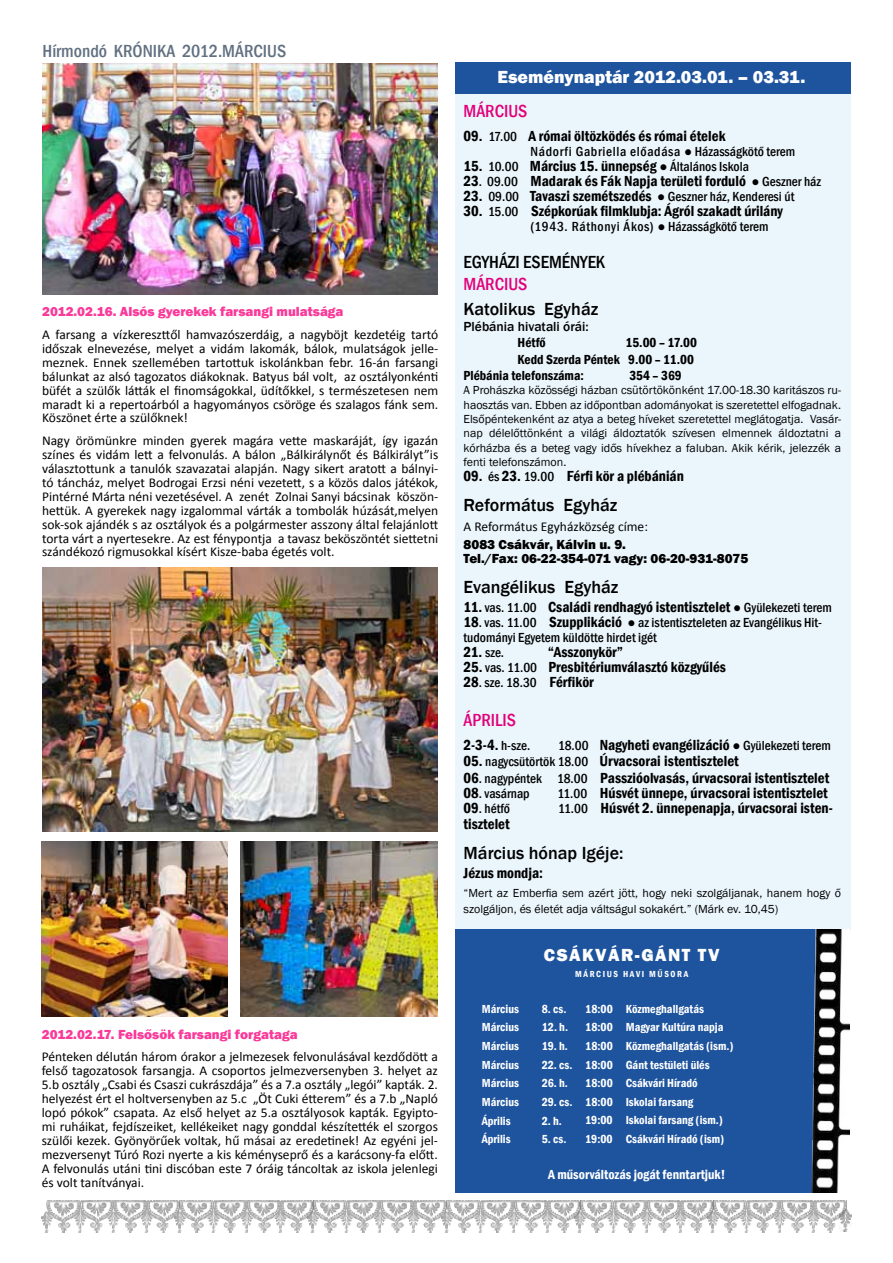
<style>
.page{position:relative;width:893px;height:1263px;background:#fff}
.page>*{position:absolute;margin:0;border:0;box-sizing:border-box;transform-origin:0 0}
.t1{font:500 18px "Franklin Gothic";color:#000}
.t2{font:800 18px "Franklin Gothic";color:#fff}
.t3{font:500 condensed 18px "Franklin Gothic";color:#617081}
.t4{font:500 condensed 18px "Franklin Gothic";color:#e2007a}
.t5{font:500 condensed 18px "Franklin Gothic";color:#000}
.t6{font:800 18px "Franklin Gothic";letter-spacing:.08em;color:#fff}
.t7{font:600 condensed 15px "Franklin Gothic";color:#000}
.t8{font:13.5px/14px "Calibri";color:#000;text-align:justify}
.t9{font:500 condensed 13.5px/15px "Franklin Gothic";color:#000}
.t10{font:800 13.5px "Franklin Gothic";color:#fa3a9a}
.t11{font:600 condensed 13.5px "Franklin Gothic";color:#000}
.t12{font:800 13.5px/14px "Franklin Gothic";color:#000}
.t13{font:500 condensed 13.5px "Franklin Gothic";letter-spacing:.05em;color:#000}
.t14{font:600 condensed 13.5px "Franklin Gothic";color:#fff}
.t15{font:500 13.5px "Franklin Gothic";color:#000}
.t16{font:12px/14.4px "Franklin Gothic";color:#000;text-align:justify}
.t17{font:600 condensed 12px/18.6px "Franklin Gothic";color:#fff}
.t18{font:600 condensed 9px "Franklin Gothic";letter-spacing:.18em;color:#fff}
.s1{font-weight:500;font-size:13.5px}
.s2{font-weight:600;font-size:15px}
</style>
<div class="page">
<img style="left:41px;top:1200px;width:134px;height:32px">
<img style="left:175px;top:1200px;width:132px;height:32px">
<img style="left:307px;top:1200px;width:134px;height:32px">
<img style="left:441px;top:1200px;width:134px;height:32px">
<img style="left:575px;top:1200px;width:133px;height:32px">
<img style="left:708px;top:1200px;width:138px;height:32px">
<img style="left:840px;top:1210px;width:12px;height:22px">
<div style="left:455px;top:89px;width:395px;height:842px;background:#ebf6fc"></div>
<div style="left:455px;top:62px;width:395px;height:32px;background:#1e549e"></div>
<div style="left:455px;top:929px;width:394px;height:264px;background:#1e549e"></div>
<img style="left:811px;top:929px;width:38px;height:264px">
<img style="left:42px;top:64px;width:396px;height:231px">
<img style="left:43px;top:567px;width:395px;height:264px">
<img style="left:41px;top:841px;width:186px;height:176px">
<img style="left:241px;top:841px;width:196px;height:176px">
<h1 class="t3" style="left:43px;top:40px;width:245px">Hírmondó KRÓNIKA 2012.MÁRCIUS</h1>
<p class="t10" style="left:42px;top:303px;width:303px">2012.02.16. Alsós gyerekek farsangi mulatsága</p>
<p class="t8" style="left:42px;top:327px;width:398px">A farsang a vízkereszttől hamvazószerdáig, a nagyböjt kezdetéig tartó időszak elnevezése, melyet a vidám lakomák, bálok, mulatságok jelle&shy;meznek. Ennek szellemében tartottuk iskolánkban febr. 16-án farsangi bálunkat az alsó tagozatos diákoknak. Batyus bál volt, az osztályonkénti büfét a szülők látták el finomságokkal, üdítőkkel, s természetesen nem maradt ki a repertoárból a hagyományos csöröge és szalagos fánk sem.<br>Köszönet érte a szülőknek!</p>
<p class="t8" style="left:42px;top:433px;width:398px">Nagy örömünkre minden gyerek magára vette maskaráját, így igazán színes és vidám lett a felvonulás. A bálon „Bálkirálynőt és Bálkirályt”is választottunk a tanulók szavazatai alapján. Nagy sikert aratott a bálnyi&shy;tó táncház, melyet Bodrogai Erzsi néni vezetett, s a közös dalos játékok, Pintérné Márta néni vezetésével. A zenét Zolnai Sanyi bácsinak köszön&shy;hettük. A gyerekek nagy izgalommal várták a tombolák húzását,melyen sok-sok ajándék s az osztályok és a polgármester asszony által felajánlott torta várt a nyertesekre. Az est fénypontja a tavasz beköszöntét siettetni szándékozó rigmusokkal kísért Kisze-baba égetés volt.</p>
<p class="t10" style="left:42px;top:1025px;width:257px">2012.02.17. Felsősök farsangi forgataga</p>
<p class="t8" style="left:42px;top:1050px;width:398px">Pénteken délután három órakor a jelmezesek felvonulásával kezdődött a felső tagozatosok farsangja. A csoportos jelmezversenyben 3. helyet az 5.b osztály „Csabi és Csaszi cukrászdája” és a 7.a osztály „legói” kapták. 2. helyezést ért el holtversenyben az 5.c „Öt Cuki étterem” és a 7.b „Napló lopó pókok” csapata. Az első helyet az 5.a osztályosok kapták. Egyipto&shy;mi ruháikat, fejdíszeiket, kellékeiket nagy gonddal készítették el szorgos szülői kezek. Gyönyörűek voltak, hű másai az eredetinek! Az egyéni jel&shy;mezversenyt Túró Rozi nyerte a kis kéményseprő és a karácsony-fa előtt.<br>A felvonulás utáni tini discóban este 7 óráig táncoltak az iskola jelenlegi és volt tanítványai.</p>
<h1 class="t2" style="left:498px;top:65px;width:309px">Eseménynaptár 2012.03.01. – 03.31.</h1>
<h1 class="t4" style="left:464px;top:99px;width:65px">MÁRCIUS</h1>
<p class="t7" style="left:464px;top:126px;width:263px">09. <span class="s1">17.00</span> A római öltözködés és római ételek</p>
<p class="t13" style="left:530px;top:142px;width:266px">Nádorfi Gabriella előadása ● Házasságkötő terem</p>
<p class="t7" style="left:464px;top:156px;width:287px">15. <span class="s1">10.00</span> Március 15. ünnepség <span class="s1">● Általános Iskola</span></p>
<p class="t7" style="left:464px;top:171px;width:359px">23<span class="s1">. 09.00</span> Madarak és Fák Napja területi forduló <span class="s1">● Geszner ház</span></p>
<p class="t9" style="left:464px;top:189px;width:332px"><span class="s2">23.</span> 09.00 <span class="s2">Tavaszi szemétszedés</span> ● Geszner ház, Kenderesi út</p>
<p class="t7" style="left:464px;top:201px;width:321px">30. <span class="s1">15.00</span> Szépkorúak filmklubja: Ágról szakadt úrilány</p>
<p class="t9" style="left:530px;top:219px;width:239px">(1943. Ráthonyi Ákos) ● Házasságkötő terem</p>
<h1 class="t5" style="left:464px;top:250px;width:143px">EGYHÁZI ESEMÉNYEK</h1>
<h1 class="t4" style="left:464px;top:272px;width:65px">MÁRCIUS</h1>
<h1 class="t1" style="left:464px;top:298px;width:136px">Katolikus Egyház</h1>
<p class="t15" style="left:464px;top:318px;width:127px">Plébánia hivatali órái:</p>
<p class="t11" style="left:518px;top:334px;width:30px">Hétfő</p>
<p class="t11" style="left:626px;top:334px;width:73px">15.00 – 17.00</p>
<p class="t11" style="left:518px;top:350px;width:178px">Kedd Szerda Péntek 9.00 – 11.00</p>
<p class="t11" style="left:464px;top:366px;width:122px">Plébánia telefonszáma:</p>
<p class="t11" style="left:629px;top:366px;width:54px">354 – 369</p>
<p class="t16" style="left:464px;top:383px;width:379px">A Prohászka közösségi házban csütörtökönként 17.00-18.30 karitászos ru&shy;haosztás van. Ebben az időpontban adományokat is szeretettel elfogadnak.<br>Elsőpéntekenként az atya a beteg híveket szeretettel meglátogatja. Vasár&shy;nap délelőttönként a világi áldoztatók szívesen elmennek áldoztatni a kórházba és a beteg vagy idős hívekhez a faluban. Akik kérik, jelezzék a fenti telefonszámon.</p>
<p class="t7" style="left:464px;top:466px;width:222px">09. <span class="s1">és</span> 23. <span class="s1">19.00</span> Férfi kör a plébánián</p>
<h1 class="t1" style="left:464px;top:494px;width:155px">Református Egyház</h1>
<p class="t8" style="left:464px;top:519px;width:186px">A Református Egyházközség címe:</p>
<p class="t12" style="left:464px;top:537px;width:286px">8083 Csákvár, Kálvin u. 9.<br>Tel./Fax: 06-22-354-071 vagy: 06-20-931-8075</p>
<h1 class="t1" style="left:464px;top:576px;width:156px">Evangélikus Egyház</h1>
<p class="t7" style="left:464px;top:597px;width:370px">11. <span class="s1">vas. 11.00</span> Családi rendhagyó istentisztelet <span class="s1">● Gyülekezeti terem</span></p>
<p class="t9" style="left:464px;top:615px;width:360px"><span class="s2">18</span>. vas. 11.00 <span class="s2">Szupplikáció</span> ● az istentiszteleten az Evangélikus Hit&shy;tudományi Egyetem küldötte hirdet igét</p>
<p class="t9" style="left:464px;top:645px;width:42px"><span class="s2">21.</span> sze.</p>
<p class="t7" style="left:548px;top:642px;width:77px">“Asszonykör”</p>
<p class="t7" style="left:464px;top:657px;width:264px">25. <span class="s1">vas. 11.00</span> Presbitériumválasztó közgyűlés</p>
<p class="t7" style="left:464px;top:672px;width:132px">28<span class="s1">. sze. 18.30</span> Férfikör</p>
<h1 class="t4" style="left:464px;top:708px;width:54px">ÁPRILIS</h1>
<p class="t7" style="left:464px;top:735px;width:68px">2-3-4. <span class="s1">h-sze.</span></p>
<p class="t9" style="left:558px;top:738px;width:274px">18.00 <span class="s2">Nagyheti evangélizáció</span> ● Gyülekezeti terem</p>
<p class="t7" style="left:464px;top:751px;width:277px">05. <span class="s1">nagycsütörtök 18.00</span> Úrvacsorai istentisztelet</p>
<p class="t7" style="left:464px;top:767px;width:367px">06<span class="s1">. nagypéntek 18.00</span> Passzióolvasás, úrvacsorai istentisztelet</p>
<p class="t9" style="left:464px;top:785px;width:68px"><span class="s2">08</span>. vasárnap</p>
<p class="t7" style="left:557px;top:782px;width:272px"><span class="s1">11.00</span> Húsvét ünnepe, úrvacsorai istentisztelet</p>
<p class="t9" style="left:464px;top:800px;width:48px"><span class="s2">09</span>. hétfő</p>
<p class="t7" style="left:558px;top:797px;width:276px"><span class="s1">11.00</span> Húsvét 2. ünnepenapja, úrvacsorai isten-</p>
<p class="t7" style="left:464px;top:814px;width:48px">tisztelet</p>
<h1 class="t1" style="left:464px;top:842px;width:161px">Március hónap Igéje:</h1>
<p class="t7" style="left:464px;top:863px;width:81px">Jézus mondja:</p>
<p class="t16" style="left:464px;top:885px;width:379px;line-height:16.2px">“Mert az Emberfia sem azért jött, hogy neki szolgáljanak, hanem hogy ő szolgáljon, és életét adja váltságul sokakért.” (Márk ev. 10,45)</p>
<h1 class="t6" style="left:544px;top:943px;width:175px">Csákvár-Gánt Tv</h1>
<p class="t18" style="left:575px;top:968px;width:115px">MÁRCIUS HAVI MŰSORA</p>
<p class="t17" style="left:585px;top:999px;width:29px;text-align:justify">18:00<br>18:00<br>18:00<br>18:00<br>18:00<br>18:00<br>19:00<br>19:00</p>
<p class="t17" style="left:626px;top:999px;width:109px">Közmeghallgatás<br>Magyar Kultúra napja<br>Közmeghallgatás (ism.)<br>Gánt testületi ülés<br>Csákvári Híradó<br>Iskolai farsang<br>Iskolai farsang (ism.)<br>Csákvári Híradó (ism)</p>
<p class="t14" style="left:548px;top:1166px;width:179px">A műsorváltozás jogát fenntartjuk!</p>
<p class="t17" style="left:482px;top:999px;width:39px">Március<br>Március<br>Március<br>Március<br>Március<br>Március<br>Április<br>Április</p>
<p class="t17" style="left:542px;top:999px;width:26px">8. cs.</p>
<p class="t17" style="left:542px;top:1018px;width:28px">12. h.</p>
<p class="t17" style="left:542px;top:1036px;width:28px">19. h.</p>
<p class="t17" style="left:542px;top:1055px;width:32px">22. cs.</p>
<p class="t17" style="left:542px;top:1074px;width:28px">26. h.</p>
<p class="t17" style="left:542px;top:1092px;width:32px">29. cs.</p>
<p class="t17" style="left:542px;top:1111px;width:22px">2. h.</p>
<p class="t17" style="left:542px;top:1130px;width:26px">5. cs.</p>
</div>
